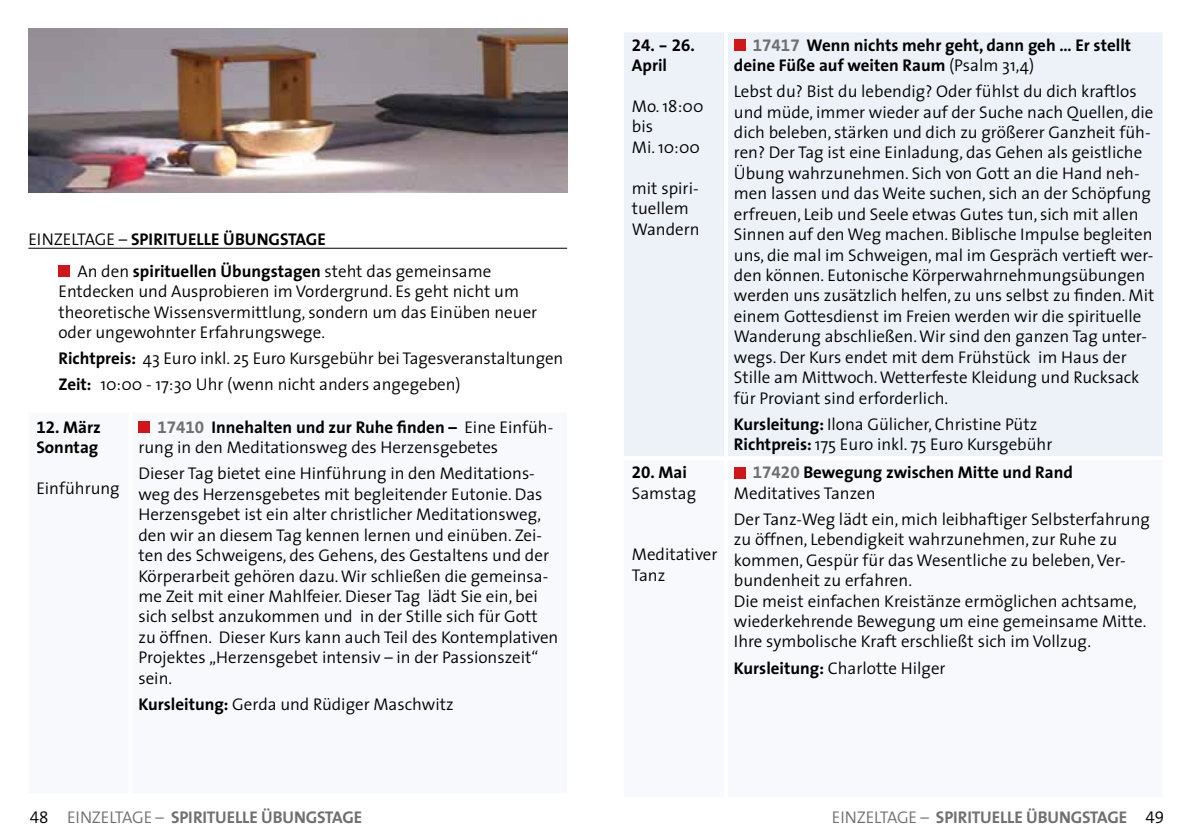
<style>
.page{position:relative;width:1191px;height:840px;background:#fff}
.page>*{position:absolute;margin:0;border:0;box-sizing:border-box;transform-origin:0 0}
.t1{font:300 17px/20.4px "The Sans";color:#000}
.t2{font:700 17px/20.4px "The Sans";color:#000}
.t3{font:700 17px "The Sans";letter-spacing:.005em;color:#706f6f}
.t4{font:300 17px "The Sans";color:#706f6f}
.t5{font:17px "The Sans Bold Expert";color:#000}
.s1{font-weight:300}
.s2{font-weight:700}
.s3{font-family:"The Sans Bold Expert";font-weight:400}
.s4{font-family:"The Sans Bold Expert";font-weight:400;color:#706f6f}
.s5{font-family:"The Sans Semi Light Expert";font-weight:400;color:#000}
.s6{font-family:"The Sans";font-weight:700}
</style>
<div class="page">
<hr style="left:28px;top:248px;width:539px;height:1px;background:#000">
<div style="left:58px;top:265px;width:12px;height:11px;background:#cd171a"></div>
<img style="left:28px;top:28px;width:539px;height:165px">
<div style="left:138px;top:421px;width:12px;height:12px;background:#cd171a"></div>
<div style="left:624px;top:32px;width:538px;height:424px;background:#edf2f8"></div>
<hr style="left:724px;top:32px;width:4px;height:424px;background:#fff">
<div style="left:734px;top:39px;width:11px;height:12px;background:#cd171a"></div>
<div style="left:734px;top:467px;width:11px;height:11px;background:#cd171a"></div>
<p class="t2" style="left:77px;top:223px;width:415px;line-height:31.8px;text-indent:41px"><span class="s1">–</span> Spirituelle Übungstage<br><span class="s1">An den</span> spirituellen Übungstagen <span class="s1">steht das gemeinsame</span></p>
<p class="t1" style="left:58px;top:281px;width:480px">Entdecken und Ausprobieren im Vordergrund. Es geht nicht um theoretische Wissensvermittlung, sondern um das Einüben neuer oder ungewohnter Erfahrungswege.</p>
<p class="t1" style="left:58px;top:345px;width:506px;line-height:26px"><span class="s2">Richtpreis:</span> 43 Euro inkl. 25 Euro Kursgebühr bei Tagesveranstaltungen<br><span class="s2">Zeit:</span> 10:00 - 17:30 Uhr (wenn nicht anders angegeben)</p>
<p class="t2" style="left:36px;top:416px;width:66px"><span class="s3">12.</span> März<br>Sonntag</p>
<p class="t1" style="left:36px;top:477px;width:85px">Einführung</p>
<p class="t1" style="left:28px;top:228px;width:18px">Einzeltage</p>
<p class="t1" style="left:138px;top:416px;width:416px;text-indent:19px"><span class="s4">17410</span> <span class="s2">Innehalten und zur Ruhe finden –</span> Eine Einfüh&shy;rung in den Meditationsweg des Herzensgebetes</p>
<p class="t1" style="left:138px;top:462px;width:421px">Dieser Tag bietet eine Hinführung in den Meditations&shy;weg des Herzensgebetes mit begleitender Eutonie. Das Herzensgebet ist ein alter christlicher Meditationsweg, den wir an diesem Tag kennen lernen und einüben. Zei&shy;ten des Schweigens, des Gehens, des Gestaltens und der Körperarbeit gehören dazu. Wir schließen die gemeinsa&shy;me Zeit mit einer Mahlfeier. Dieser Tag lädt Sie ein, bei sich selbst anzukommen und in der Stille sich für Gott zu öffnen. Dieser Kurs kann auch Teil des Kontemplativen Projektes ,,Herzensgebet intensiv – in der Passionszeit‘‘ sein.</p>
<p class="t1" style="left:138px;top:692px;width:317px"><span class="s2">Kursleitung:</span> Gerda und Rüdiger Maschwitz</p>
<p class="t4" style="left:30px;top:802px;width:55px"><span class="s5">48</span> Einzeltage</p>
<p class="t3" style="left:156px;top:802px;width:208px"><span class="s1">–</span> Spirituelle Übungstage</p>
<p class="t5" style="left:632px;top:31px;width:64px">24. - 26.</p>
<p class="t2" style="left:632px;top:55px;width:37px">April</p>
<p class="t1" style="left:632px;top:95px;width:73px">Mo. 18:00 bis<br>Mi. 10:00</p>
<p class="t1" style="left:632px;top:177px;width:69px">mit spiri&shy;tuellem<br>Wandern</p>
<p class="t5" style="left:632px;top:458px;width:57px">20. <span class="s6">Mai</span></p>
<p class="t1" style="left:632px;top:482px;width:66px">Samstag</p>
<p class="t1" style="left:632px;top:543px;width:87px">Meditativer<br>Tanz</p>
<p class="t2" style="left:734px;top:34px;width:399px;text-indent:19px"><span class="s4">17417</span> Wenn nichts mehr geht, dann geh … Er stellt deine Füße auf weiten Raum <span class="s1">(Psalm 31,4)</span></p>
<p class="t1" style="left:734px;top:81px;width:422px">Lebst du? Bist du lebendig? Oder fühlst du dich kraftlos und müde, immer wieder auf der Suche nach Quellen, die dich beleben, stärken und dich zu größerer Ganzheit füh&shy;ren? Der Tag ist eine Einladung, das Gehen als geistliche Übung wahrzunehmen. Sich von Gott an die Hand neh&shy;men lassen und das Weite suchen, sich an der Schöpfung erfreuen, Leib und Seele etwas Gutes tun, sich mit allen Sinnen auf den Weg machen. Biblische Impulse begleiten uns, die mal im Schweigen, mal im Gespräch vertieft wer&shy;den können. Eutonische Körperwahrnehmungsübungen werden uns zusätzlich helfen, zu uns selbst zu finden. Mit einem Gottesdienst im Freien werden wir die spirituelle Wanderung abschließen. Wir sind den ganzen Tag unter&shy;wegs. Der Kurs endet mit dem Frühstück im Haus der Stille am Mittwoch. Wetterfeste Kleidung und Rucksack für Proviant sind erforderlich.</p>
<p class="t1" style="left:734px;top:413px;width:320px"><span class="s2">Kursleitung:</span> Ilona Gülicher, Christine Pütz<br><span class="s2">Richtpreis:</span> 175 Euro inkl. 75 Euro Kursgebühr</p>
<p class="t2" style="left:734px;top:462px;width:340px;text-indent:19px"><span class="s4">17420</span> Bewegung zwischen Mitte und Rand<br><span class="s1">Meditatives Tanzen</span></p>
<p class="t1" style="left:734px;top:508px;width:417px">Der Tanz-Weg lädt ein, mich leibhaftiger Selbsterfahrung zu öffnen, Lebendigkeit wahrzunehmen, zur Ruhe zu kommen, Gespür für das Wesentliche zu beleben, Ver&shy;bundenheit zu erfahren.<br>Die meist einfachen Kreistänze ermöglichen achtsame, wiederkehrende Bewegung um eine gemeinsame Mitte.<br>Ihre symbolische Kraft erschließt sich im Vollzug.</p>
<p class="t1" style="left:734px;top:656px;width:213px"><span class="s2">Kursleitung:</span> Charlotte Hilger</p>
<p class="t4" style="left:832px;top:802px;width:18px">Einzeltage</p>
<p class="t3" style="left:920px;top:802px;width:245px"><span class="s1">–</span> Spirituelle Übungstage <span class="s5">49</span></p>
</div>
